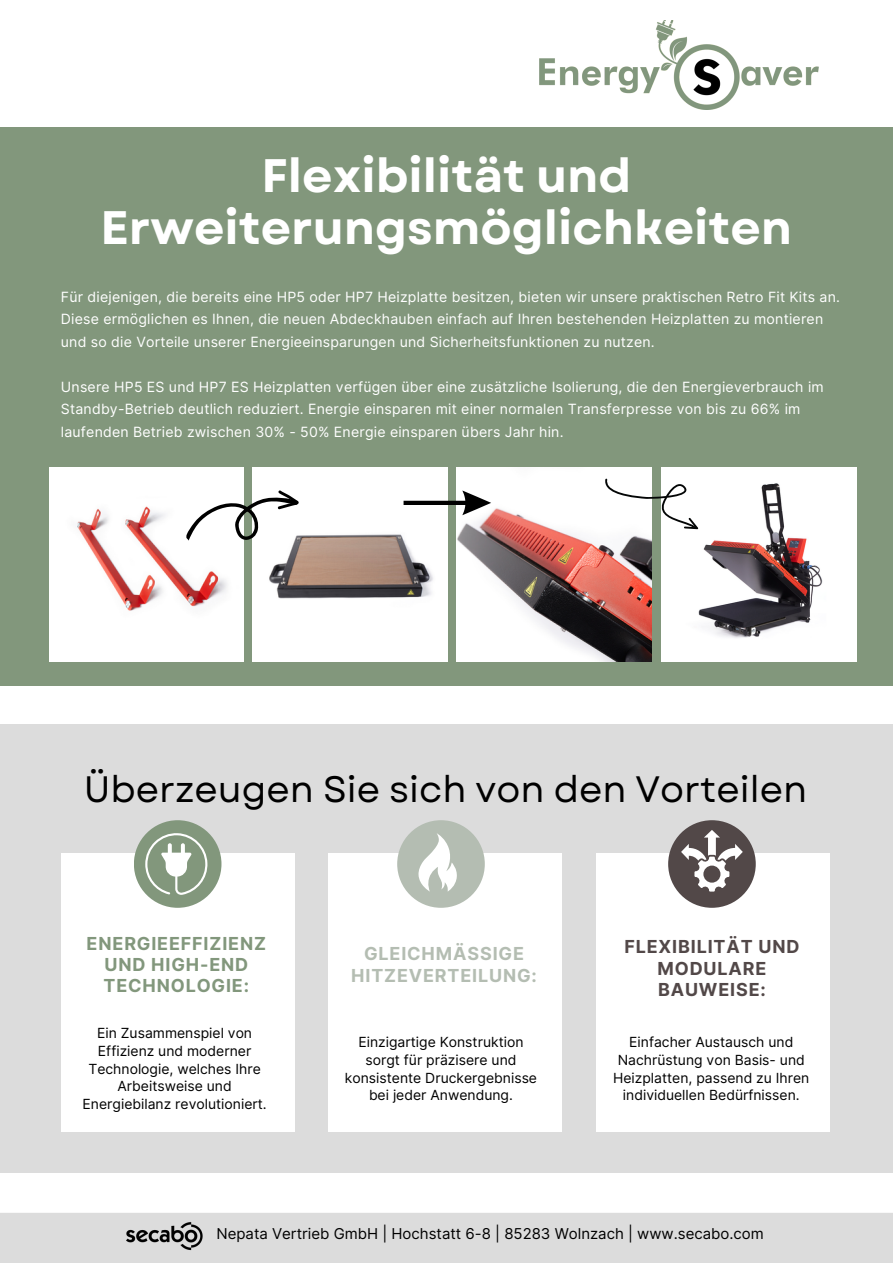
<style>
.page{position:relative;width:893px;height:1264px;background:#fff}
.page>*{position:absolute;margin:0;border:0;box-sizing:border-box;transform-origin:0 0}
.t1{font:700 46.95px/52.1px "Garet";color:#fff;text-align:center}
.t2{font:36.6px "Garet";color:#000}
.t3{font:700 18px/21.5px "Inter";letter-spacing:.05em;color:#82977c;text-align:center}
.t4{font:700 18px/21.5px "Inter";letter-spacing:.05em;color:#524848;text-align:center}
.t5{font:700 18px/21.5px "Inter";letter-spacing:.05em;color:#b4bdb2;text-align:center}
.t6{font:15px "Inter";color:#000}
.t7{font:14.1px/22.5px "Inter";letter-spacing:.015em;color:#fff}
.t8{font:13.95px/17.9px "Inter";color:#000;text-align:center}
</style>
<div class="page">
<img style="left:539px;top:20px;width:280px;height:90px">
<div style="left:0;top:1212px;width:892px;height:50px;background:#dcdcdc"></div>
<img style="left:126px;top:1222px;width:77px;height:28px">
<div style="left:0;top:127px;width:892px;height:559px;background:#82977c"></div>
<img style="left:49px;top:467px;width:194px;height:194px">
<img style="left:253px;top:467px;width:194px;height:194px">
<img style="left:457px;top:467px;width:194px;height:194px">
<img style="left:661px;top:467px;width:195px;height:194px">
<svg style="left:186px;top:490px;width:113px;height:51px;background:#d3d4d3"></svg>
<svg style="left:403px;top:490px;width:88px;height:25px;background:#b3b4b2"></svg>
<svg style="left:604px;top:478px;width:94px;height:51px;background:#e0e2e0"></svg>
<div style="left:0;top:724px;width:892px;height:449px;background:#dcdcdc"></div>
<div style="left:61px;top:853px;width:233px;height:278px;background:#fff"></div>
<div style="left:328px;top:853px;width:234px;height:278px;background:#fff"></div>
<div style="left:596px;top:853px;width:234px;height:278px;background:#fff"></div>
<div style="left:134px;top:820px;width:87px;height:87px;background:#82977c;border-radius:50%"></div>
<div style="left:397px;top:820px;width:88px;height:87px;background:#b4bdb2;border-radius:50%"></div>
<div style="left:668px;top:820px;width:87px;height:87px;background:#524848;border-radius:50%"></div>
<svg style="left:145px;top:833px;width:62px;height:61px"></svg>
<svg style="left:418px;top:833px;width:39px;height:58px"></svg>
<svg style="left:681px;top:829px;width:61px;height:62px"></svg>
<p class="t1" style="left:100px;top:150px;width:693px">Flexibilität und<br>Erweiterungsmöglichkeiten</p>
<p class="t7" style="left:61px;top:285px;width:780px">Für diejenigen, die bereits eine HP5 oder HP7 Heizplatte besitzen, bieten wir unsere praktischen Retro Fit Kits an.</p>
<p class="t7" style="left:61px;top:308px;width:763px">Diese ermöglichen es Ihnen, die neuen Abdeckhauben einfach auf Ihren bestehenden Heizplatten zu montieren und so die Vorteile unserer Energieeinsparungen und Sicherheitsfunktionen zu nutzen.</p>
<p class="t7" style="left:61px;top:375px;width:764px">Unsere HP5 ES und HP7 ES Heizplatten verfügen über eine zusätzliche Isolierung, die den Energieverbrauch im<br>Standby-Betrieb deutlich reduziert. Energie einsparen mit einer normalen Transferpresse von bis zu 66% im laufenden Betrieb zwischen 30% - 50% Energie einsparen übers Jahr hin.</p>
<p class="t2" style="left:84px;top:763px;width:725px">Überzeugen Sie sich von den Vorteilen</p>
<p class="t3" style="left:87px;top:932px;width:181px">ENERGIEEFFIZIENZ<br>UND HIGH-END<br>TECHNOLOGIE:</p>
<p class="t5" style="left:351px;top:943px;width:187px">GLEICHMÄSSIGE<br>HITZEVERTEILUNG:</p>
<p class="t4" style="left:624px;top:935px;width:176px">FLEXIBILITÄT UND<br>MODULARE<br>BAUWEISE:</p>
<p class="t8" style="left:83px;top:1023px;width:186px">Ein Zusammenspiel von<br>Effizienz und moderner<br>Technologie, welches Ihre<br>Arbeitsweise und<br>Energiebilanz revolutioniert.</p>
<p class="t8" style="left:345px;top:1032px;width:194px">Einzigartige Konstruktion sorgt für präzisere und konsistente Druckergebnisse bei jeder Anwendung.</p>
<p class="t8" style="left:613px;top:1032px;width:198px">Einfacher Austausch und<br>Nachrüstung von Basis- und<br>Heizplatten, passend zu Ihren individuellen Bedürfnissen.</p>
<p class="t6" style="left:216px;top:1224px;width:549px">Nepata Vertrieb GmbH | Hochstatt 6-8 | 85283 Wolnzach | www.secabo.com</p>
</div>
